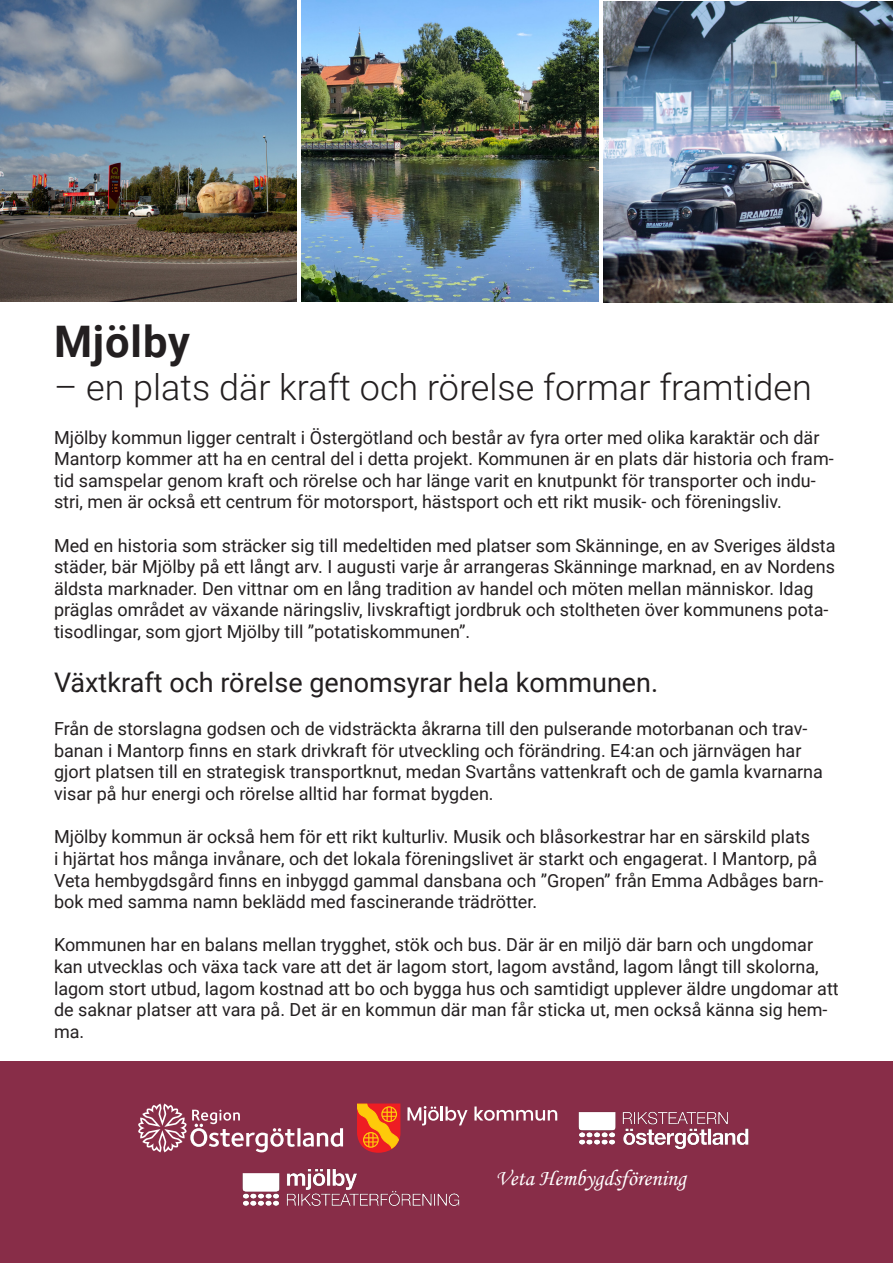
<style>
.page{position:relative;width:893px;height:1263px;background:#fff}
.page>*{position:absolute;margin:0;border:0;box-sizing:border-box;transform-origin:0 0}
.t1{font:700 43.5px "Roboto";letter-spacing:.02em;color:#231f20}
.t2{font:300 36px "Roboto";color:#231f20}
.t3{font:27px "Roboto";color:#231f20}
.t4{font:22.5px "Monotype Corsiva";color:#fff}
.t5{font:18px/21.6px "Roboto";color:#231f20}
</style>
<div class="page">
<div style="left:0;top:1061px;width:893px;height:202px;background:#882d48"></div>
<img style="left:242px;top:1168px;width:218px;height:38px">
<svg style="left:357px;top:1103px;width:44px;height:50px"></svg>
<svg style="left:474px;top:1106px;width:83px;height:15px"></svg>
<svg style="left:407px;top:1106px;width:61px;height:19px"></svg>
<img style="left:578px;top:1111px;width:171px;height:39px">
<svg style="left:138px;top:1103px;width:205px;height:49px"></svg>
<img style="left:0;top:0;width:296px;height:301px">
<img style="left:302px;top:0;width:296px;height:302px">
<img style="left:604px;top:1px;width:289px;height:302px">
<p class="t1" style="left:54px;top:311px;width:137px">Mjölby</p>
<p class="t2" style="left:54px;top:362px;width:759px">– en plats där kraft och rörelse formar framtiden</p>
<p class="t5" style="left:54px;top:426px;width:781px">Mjölby kommun ligger centralt i Östergötland och består av fyra orter med olika karaktär och där Mantorp kommer att ha en central del i detta projekt. Kommunen är en plats där historia och fram&shy;tid samspelar genom kraft och rörelse och har länge varit en knutpunkt för transporter och indu&shy;stri, men är också ett centrum för motorsport, hästsport och ett rikt musik- och föreningsliv.</p>
<p class="t5" style="left:54px;top:534px;width:783px">Med en historia som sträcker sig till medeltiden med platser som Skänninge, en av Sveriges äldsta städer, bär Mjölby på ett långt arv. I augusti varje år arrangeras Skänninge marknad, en av Nordens äldsta marknader. Den vittnar om en lång tradition av handel och möten mellan människor. Idag präglas området av växande näringsliv, livskraftigt jordbruk och stoltheten över kommunens pota&shy;tisodlingar, som gjort Mjölby till ”potatiskommunen”.</p>
<p class="t3" style="left:54px;top:663px;width:606px">Växtkraft och rörelse genomsyrar hela kommunen.</p>
<p class="t5" style="left:54px;top:717px;width:770px">Från de storslagna godsen och de vidsträckta åkrarna till den pulserande motorbanan och trav&shy;banan i Mantorp finns en stark drivkraft för utveckling och förändring. E4:an och järnvägen har gjort platsen till en strategisk transportknut, medan Svartåns vattenkraft och de gamla kvarnarna visar på hur energi och rörelse alltid har format bygden.</p>
<p class="t5" style="left:54px;top:825px;width:771px">Mjölby kommun är också hem för ett rikt kulturliv. Musik och blåsorkestrar har en särskild plats<br>i hjärtat hos många invånare, och det lokala föreningslivet är starkt och engagerat. I Mantorp, på Veta hembygdsgård finns en inbyggd gammal dansbana och ”Gropen” från Emma Adbåges barn&shy;bok med samma namn beklädd med fascinerande trädrötter.</p>
<p class="t5" style="left:54px;top:933px;width:786px">Kommunen har en balans mellan trygghet, stök och bus. Där är en miljö där barn och ungdomar kan utvecklas och växa tack vare att det är lagom stort, lagom avstånd, lagom långt till skolorna, lagom stort utbud, lagom kostnad att bo och bygga hus och samtidigt upplever äldre ungdomar att de saknar platser att vara på. Det är en kommun där man får sticka ut, men också känna sig hem&shy;ma.</p>
<p class="t4" style="left:495px;top:1164px;width:192px">Veta Hembygdsförening</p>
</div>
